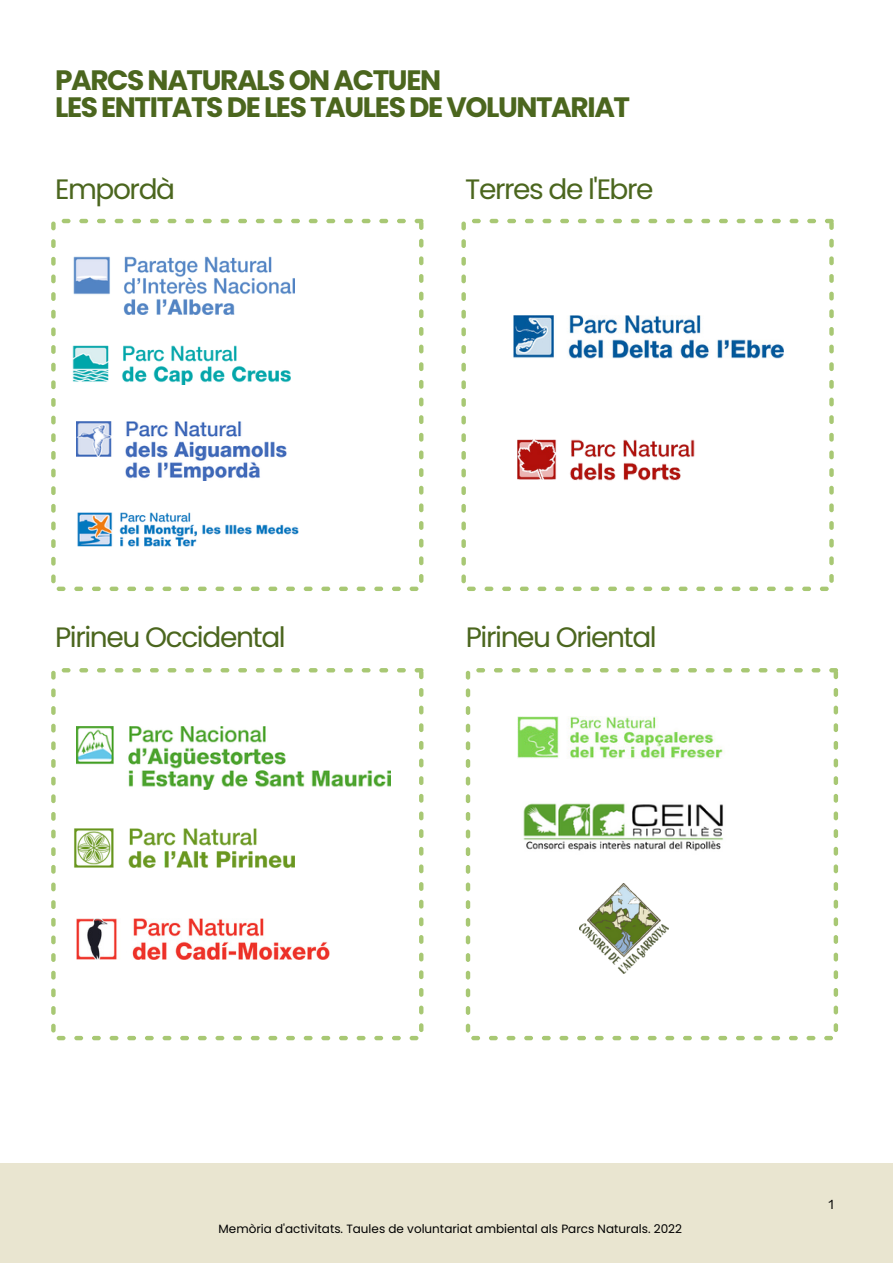
<style>
.page{position:relative;width:893px;height:1264px;background:#fff}
.page>*{position:absolute;margin:0;border:0;box-sizing:border-box;transform-origin:0 0}
.t1{font:700 28.05px "Poppins";letter-spacing:-.05em;color:#4b661e}
.t2{font:28.05px "Poppins";letter-spacing:-.05em;color:#4b661e}
.t3{font:12px "Poppins";color:#000}
.t4{font:12px "Open Sauce One";color:#000}
</style>
<div class="page">
<svg style="left:51px;top:219px;width:372px;height:372px"></svg>
<img style="left:73px;top:256px;width:221px;height:58px">
<img style="left:73px;top:345px;width:218px;height:39px">
<img style="left:76px;top:421px;width:210px;height:60px">
<svg style="left:466px;top:668px;width:372px;height:372px"></svg>
<img style="left:517px;top:716px;width:222px;height:42px">
<svg style="left:51px;top:668px;width:372px;height:372px"></svg>
<img style="left:73px;top:826px;width:221px;height:44px">
<svg style="left:461px;top:219px;width:372px;height:372px"></svg>
<img style="left:514px;top:316px;width:269px;height:42px">
<img style="left:76px;top:918px;width:253px;height:41px">
<img style="left:76px;top:726px;width:314px;height:63px">
<img style="left:517px;top:434px;width:182px;height:51px">
<img style="left:76px;top:512px;width:223px;height:35px">
<img style="left:579px;top:883px;width:89px;height:90px">
<div style="left:0;top:1162px;width:892px;height:100px;background:#e9e5d0"></div>
<img style="left:517px;top:793px;width:222px;height:62px">
<p class="t1" style="left:55px;top:61px;width:387px">PARCS NATURALS ON ACTUEN</p>
<p class="t1" style="left:55px;top:88px;width:576px">LES ENTITATS DE LES TAULES DE VOLUNTARIAT</p>
<p class="t2" style="left:55px;top:170px;width:122px">Empordà</p>
<p class="t2" style="left:55px;top:617px;width:232px">Pirineu Occidental</p>
<p class="t2" style="left:465px;top:170px;width:190px">Terres de l'Ebre</p>
<p class="t2" style="left:466px;top:617px;width:192px">Pirineu Oriental</p>
<p class="t3" style="left:218px;top:1220px;width:465px">Memòria d'activitats. Taules de voluntariat ambiental als Parcs Naturals. 2022</p>
<p class="t4" style="left:828px;top:1196px;width:7px">1</p>
</div>
